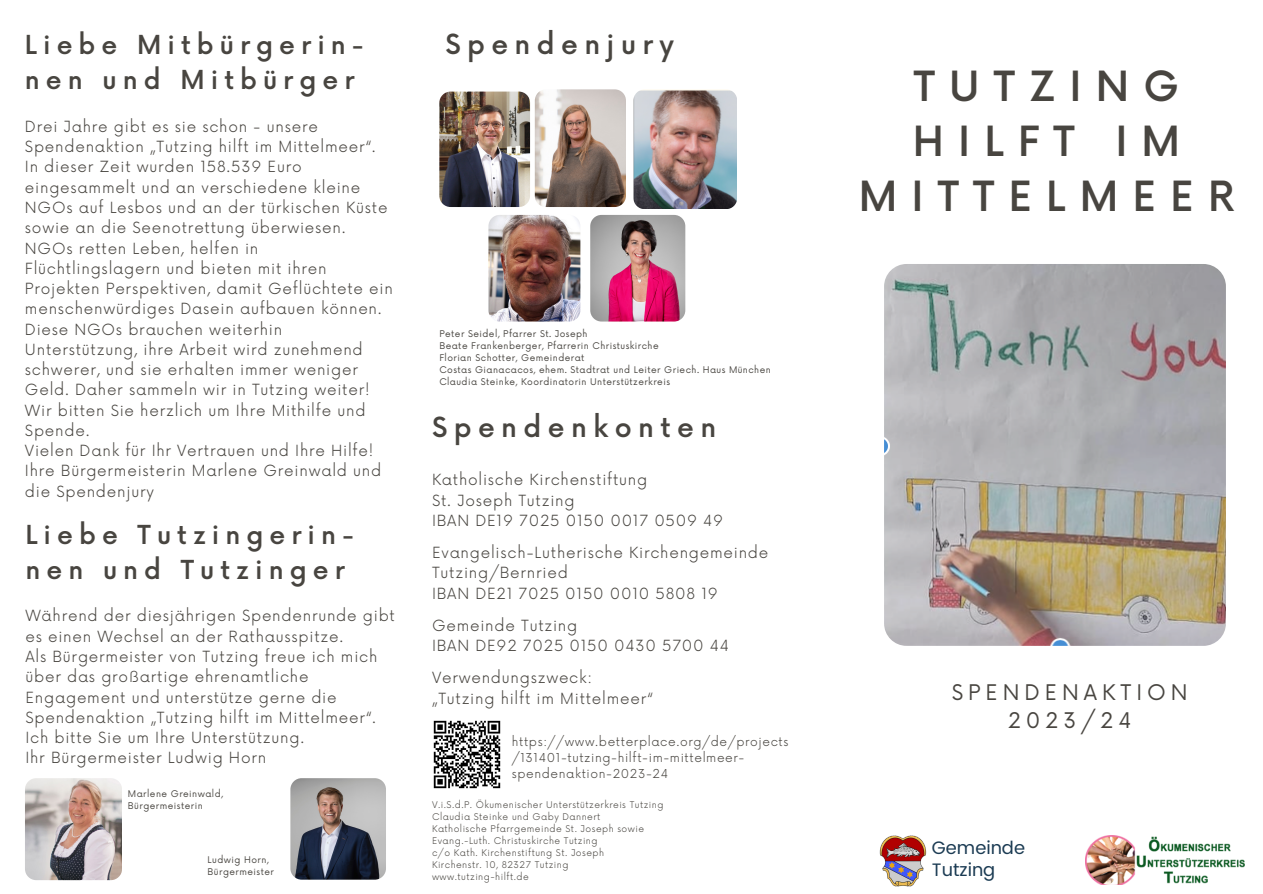
<style>
.page{position:relative;width:1263px;height:894px;background:#fff}
.page>*{position:absolute;margin:0;border:0;box-sizing:border-box;transform-origin:0 0}
.t1{font:500 40.5px/55.2px "Now";letter-spacing:.35em;color:#484540;text-align:center}
.t2{font:500 27px "Now";letter-spacing:.235em;color:#484540}
.t3{font:500 25.5px/34.8px "Now";letter-spacing:.235em;color:#484540}
.t4{font:21px/28.2px "Now";letter-spacing:.235em;color:#484540;text-align:center}
.t5{font:18px/22.5px "Poppins";color:#1b3b53}
.t6{font:300 15px/20.2px "Now";letter-spacing:.05em;color:#484540}
.t7{font:300 12px/16px "Now";letter-spacing:.05em;color:#484540}
.t8{font:9px "Now";letter-spacing:.05em;color:#484540}
.t9{font:300 9px "Now";letter-spacing:.05em;color:#484540}
</style>
<div class="page">
<img style="left:879px;top:835px;width:48px;height:51px">
<img style="left:1085px;top:835px;width:159px;height:49px">
<img style="left:488px;top:215px;width:92px;height:106px;border-radius:11px">
<img style="left:590px;top:215px;width:95px;height:106px;border-radius:11px">
<img style="left:633px;top:89px;width:104px;height:120px;border-radius:11px">
<img style="left:884px;top:264px;width:342px;height:381px;border-radius:22px">
<img style="left:535px;top:89px;width:91px;height:118px;border-radius:11px">
<img style="left:25px;top:778px;width:97px;height:101px;border-radius:11px">
<img style="left:433px;top:720px;width:68px;height:69px">
<img style="left:290px;top:778px;width:96px;height:101px;border-radius:11px">
<img style="left:439px;top:91px;width:91px;height:116px;border-radius:11px">
<p class="t3" style="left:25px;top:29px;width:340px">Liebe Mitbürgerin&shy;nen und Mitbürger</p>
<p class="t6" style="left:25px;top:117px;width:369px">Drei Jahre gibt es sie schon - unsere Spendenaktion „Tutzing hilft im Mittelmeer“.<br>In dieser Zeit wurden 158.539 Euro eingesammelt und an verschiedene kleine NGOs auf Lesbos und an der tü rkischen Küste sowie an die Seenotrettung ü berwiesen.<br>NGOs retten Leben, helfen in Flüchtlingslagern und bieten mit ihren Projekten Perspektiven, damit Geflüchtete ein menschenwürdiges Dasein aufbauen können.<br>Diese NGOs brauchen weiterhin Unterstützung, ihre Arbeit wird zunehmend schwerer, und sie erhalten immer weniger Geld. Daher sammeln wir in Tutzing weiter!<br>Wir bitten Sie herzlich um Ihre Mithilfe und Spende.<br>Vielen Dank für Ihr Vertrauen und Ihre Hilfe!<br>Ihre Bürgermeisterin Marlene Greinwald und die Spendenjury</p>
<p class="t3" style="left:25px;top:519px;width:330px">Liebe Tutzingerin&shy;nen und Tutzinger</p>
<p class="t6" style="left:25px;top:606px;width:371px">Während der diesjährigen Spendenrunde gibt es einen Wechsel an der Rathausspitze.<br>Als Bürgermeister von Tutzing freue ich mich über das großartige ehrenamtliche Engagement und unterstütze gerne die Spendenaktion „Tutzing hilft im Mittelmeer“.<br>Ich bitte Sie um Ihre Unterstützung.<br>Ihr Bürgermeister Ludwig Horn</p>
<h5 class="t8" style="left:128px;top:788px;width:97px">Marlene Greinwald,</h5>
<h5 class="t8" style="left:128px;top:800px;width:76px">Bürgermeisterin</h5>
<p class="t8" style="left:208px;top:854px;width:63px">Ludwig Horn,</p>
<h6 class="t8" style="left:208px;top:866px;width:68px">Bürgermeister</h6>
<h5 class="t2" style="left:445px;top:30px;width:230px">Spendenjury</h5>
<p class="t8" style="left:439px;top:329px;width:150px">Peter Seidel, Pfarrer St. Joseph</p>
<p class="t8" style="left:439px;top:341px;width:221px">Beate Frankenberger, Pfarrerin Christuskirche</p>
<p class="t8" style="left:439px;top:353px;width:147px">Florian Schotter, Gemeinderat</p>
<p class="t8" style="left:439px;top:365px;width:333px">Costas Gianacacos, ehem. Stadtrat und Leiter Griech. Haus München</p>
<p class="t8" style="left:439px;top:377px;width:232px">Claudia Steinke, Koordinatorin Unterstützerkreis</p>
<p class="t2" style="left:432px;top:412px;width:286px">Spendenkonten</p>
<h2 class="t6" style="left:432px;top:470px;width:293px">Katholische Kirchenstiftung<br>St. Joseph Tutzing<br>IBAN DE19 7025 0150 0017 0509 49</h2>
<p class="t6" style="left:432px;top:543px;width:338px">Evangelisch-Lutherische Kirchengemeinde<br>Tutzing/Bernried<br>IBAN DE21 7025 0150 0010 5808 19</p>
<p class="t6" style="left:432px;top:616px;width:299px">Gemeinde Tutzing<br>IBAN DE92 7025 0150 0430 5700 44</p>
<p class="t6" style="left:432px;top:668px;width:222px">Verwendungszweck: „Tutzing hilft im Mittelmeer“</p>
<h1 class="t7" style="left:512px;top:734px;width:278px">https://www.betterplace.org/de/projects /131401-tutzing-hilft-im-mittelmeer&shy;spendenaktion-2023-24</h1>
<p class="t9" style="left:432px;top:799px;width:233px">V.i.S.d.P. Ö kumenischer Unterstützerkreis Tutzing</p>
<p class="t9" style="left:432px;top:811px;width:170px">Claudia Steinke und Gaby Dannert</p>
<p class="t9" style="left:432px;top:823px;width:214px">Katholische Pfarrgemeinde St. Joseph sowie</p>
<p class="t9" style="left:432px;top:835px;width:167px">Evang.-Luth. Christuskirche Tutzing</p>
<p class="t9" style="left:432px;top:847px;width:174px">c/o Kath. Kirchenstiftung St. Joseph</p>
<p class="t9" style="left:432px;top:859px;width:138px">Kirchenstr. 10, 82327 Tutzing</p>
<h2 class="t9" style="left:432px;top:871px;width:98px">www.tutzing-hilft.de</h2>
<p class="t1" style="left:859px;top:61px;width:377px">TUTZING<br>HILFT IM<br>MITTELMEER</p>
<p class="t4" style="left:952px;top:679px;width:237px">SPENDENAKTION<br>2023/24</p>
<h5 class="t5" style="left:932px;top:835px;width:95px">Gemeinde<br>Tutzing</h5>
</div>
